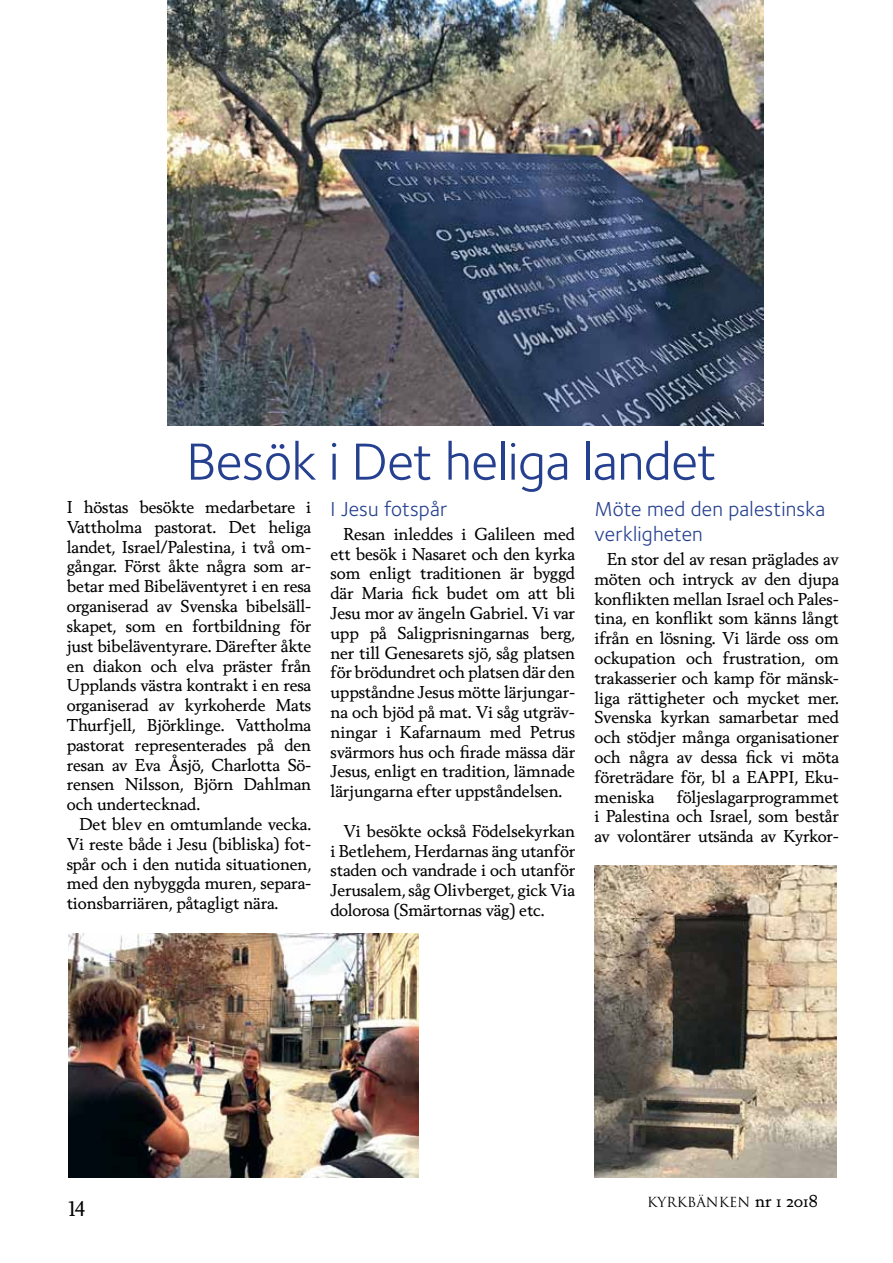
<style>
.page{position:relative;width:893px;height:1263px;background:#fff}
.page>*{position:absolute;margin:0;border:0;box-sizing:border-box;transform-origin:0 0}
.t1{font:54px "Foundry Sterling";letter-spacing:-.01em;color:#25408f}
.t2{font:21px/25.2px "Foundry Sterling";letter-spacing:.01em;color:#25408f}
.t3{font:21px "Berling Nova Text";color:#000}
.t4{font:16.5px/19.8px "Berling Nova Text";letter-spacing:-.01em;color:#000;text-align:justify}
.t5{font:13.5px "Trajan Pro";letter-spacing:.01em;color:#000}
.s1{font-family:"Berling Nova Text Regular Os F";font-size:16.5px}
</style>
<div class="page">
<img style="left:168px;top:0;width:595px;height:425px">
<img style="left:68px;top:933px;width:351px;height:244px">
<img style="left:594px;top:865px;width:242px;height:313px">
<h1 class="t1" style="left:186px;top:423px;width:532px">Besök i Det heliga landet</h1>
<p class="t4" style="left:67px;top:497px;width:246px">I höstas besökte medarbetare i Vattholma pastorat. Det heliga landet, Israel/Palestina, i två om&shy;gångar. Först åkte några som ar&shy;betar med Bibeläventyret i en resa organiserad av Svenska bibelsäll&shy;skapet, som en fortbildning för just bibeläventyrare. Därefter åkte en diakon och elva präster från Upplands västra kontrakt i en resa organiserad av kyrkoherde Mats Thurfjell, Björklinge. Vattholma pastorat representerades på den resan av Eva Åsjö, Charlotta Sö&shy;rensen Nilsson, Björn Dahlman och undertecknad.</p>
<p class="t4" style="left:67px;top:814px;width:246px;text-indent:13px">Det blev en omtumlande vecka.<br>Vi reste både i Jesu (bibliska) fot&shy;spår och i den nutida situationen, med den nybyggda muren, separa&shy;tionsbarriären, påtagligt nära.</p>
<p class="t2" style="left:331px;top:496px;width:118px">I Jesu fotspår</p>
<p class="t4" style="left:331px;top:524px;width:246px;text-indent:13px">Resan inleddes i Galileen med ett besök i Nasaret och den kyrka som enligt traditionen är byggd där Maria fick budet om att bli Jesu mor av ängeln Gabriel. Vi var upp på Saligprisningarnas berg, ner till Genesarets sjö, såg platsen för brödundret och platsen där den uppståndne Jesus mötte lärjungar&shy;na och bjöd på mat. Vi såg utgräv&shy;ningar i Kafarnaum med Petrus svärmors hus och firade mässa där Jesus, enligt en tradition, lämnade lärjungarna efter uppståndelsen.</p>
<p class="t4" style="left:331px;top:821px;width:246px;text-indent:13px">Vi besökte också Födelsekyrkan i Betlehem, Herdarnas äng utanför staden och vandrade i och utanför Jerusalem, såg Olivberget, gick Via dolorosa (Smärtornas väg) etc.</p>
<p class="t2" style="left:594px;top:496px;width:232px">Möte med den palestinska verkligheten</p>
<p class="t4" style="left:594px;top:549px;width:246px;text-indent:13px">En stor del av resan präglades av möten och intryck av den djupa konflikten mellan Israel och Pales&shy;tina, en konflikt som känns långt ifrån en lösning. Vi lärde oss om ockupation och frustration, om trakasserier och kamp för mänsk&shy;liga rättigheter och mycket mer.<br>Svenska kyrkan samarbetar med och stödjer många organisationer och några av dessa fick vi möta företrädare för, bl a EAPPI, Eku&shy;meniska</p>
<p class="t4" style="left:594px;top:786px;width:246px;text-indent:82px">följeslagarprogrammet i Palestina och Israel, som består av volontärer utsända av Kyrkor-</p>
<p class="t3" style="left:68px;top:1195px;width:19px">14</p>
<p class="t5" style="left:647px;top:1193px;width:172px">KYRKBÄNKEN <span class="s1">nr 1 2018</span></p>
</div>
